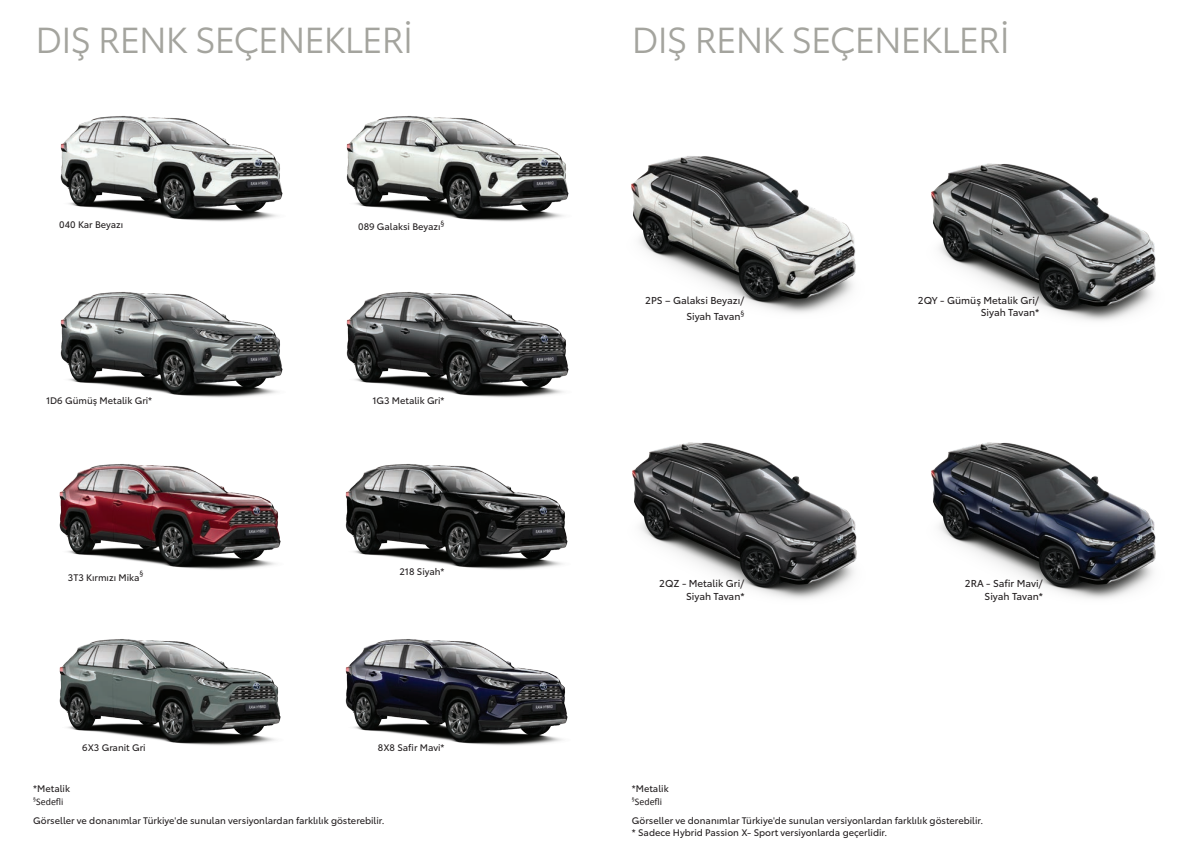
<style>
.page{position:relative;width:1191px;height:851px;background:#fff}
.page>*{position:absolute;margin:0;border:0;box-sizing:border-box;transform-origin:0 0}
.t1{font:35.62px "Toyota Type";letter-spacing:-.03em;color:#a4a49e}
.t2{font:10px "Calibri";color:#231f20}
.t3{font:9.88px/12.5px "Toyota Type";color:#231f20;text-align:right}
.t4{font:9.38px/12px "Toyota Type";color:#231f20}
.t5{font:8px "Calibri";color:#231f20}
</style>
<div class="page">
<img style="left:931px;top:442px;width:225px;height:157px">
<img style="left:632px;top:442px;width:225px;height:157px">
<img style="left:931px;top:163px;width:225px;height:158px">
<img style="left:631px;top:156px;width:225px;height:157px">
<img style="left:60px;top:116px;width:223px;height:106px">
<img style="left:60px;top:292px;width:223px;height:106px">
<img style="left:59px;top:464px;width:222px;height:106px">
<img style="left:59px;top:639px;width:222px;height:107px">
<img style="left:346px;top:116px;width:223px;height:106px">
<img style="left:346px;top:292px;width:223px;height:106px">
<img style="left:345px;top:464px;width:223px;height:106px">
<img style="left:345px;top:639px;width:223px;height:107px">
<h1 class="t1" style="left:35px;top:14px;width:379px">DIŞ RENK SEÇENEKLERİ</h1>
<h1 class="t1" style="left:632px;top:14px;width:379px">DIŞ RENK SEÇENEKLERİ</h1>
<p class="t4" style="left:59px;top:217px;width:66px">040 Kar Beyazı</p>
<p class="t4" style="left:358px;top:220px;width:84px">089 Galaksi Beyazı</p>
<p class="t5" style="left:440px;top:217px;width:5px">§</p>
<p class="t4" style="left:46px;top:393px;width:108px">1D6 Gümüş Metalik Gri*</p>
<p class="t4" style="left:372px;top:393px;width:74px">1G3 Metalik Gri*</p>
<p class="t4" style="left:68px;top:570px;width:73px">3T3 Kırmızı Mika</p>
<p class="t5" style="left:139px;top:568px;width:5px">§</p>
<p class="t4" style="left:399px;top:564px;width:47px">218 Siyah*</p>
<p class="t4" style="left:82px;top:740px;width:65px">6X3 Granit Gri</p>
<p class="t4" style="left:378px;top:740px;width:68px">8X8 Safir Mavi*</p>
<p class="t4" style="left:33px;top:782px;width:38px">*Metalik</p>
<p class="t2" style="left:33px;top:794px;width:32px"><sup>§</sup>Sedefli</p>
<p class="t3" style="left:686px;top:291px;width:60px;line-height:16.5px;text-align:left;text-indent:-41px">2PS – Galaksi Beyazı/<br>Siyah Tavan</p>
<p class="t5" style="left:740px;top:307px;width:5px">§</p>
<p class="t3" style="left:918px;top:294px;width:123px;line-height:11.9px">2QY - Gümüş Metalik Gri/<br>Siyah Tavan*</p>
<p class="t3" style="left:659px;top:576px;width:87px">2QZ - Metalik Gri/<br>Siyah Tavan*</p>
<p class="t3" style="left:965px;top:576px;width:80px">2RA - Safir Mavi/<br>Siyah Tavan*</p>
<p class="t4" style="left:632px;top:782px;width:38px">*Metalik</p>
<p class="t2" style="left:632px;top:794px;width:32px"><sup>§</sup>Sedefli</p>
<p class="t4" style="left:33px;top:814px;width:353px">Görseller ve donanımlar Türkiye'de sunulan versiyonlardan farklılık gösterebilir.</p>
<p class="t4" style="left:632px;top:814px;width:353px">Görseller ve donanımlar Türkiye'de sunulan versiyonlardan farklılık gösterebilir. * Sadece Hybrid Passion X- Sport versiyonlarda geçerlidir.</p>
</div>
